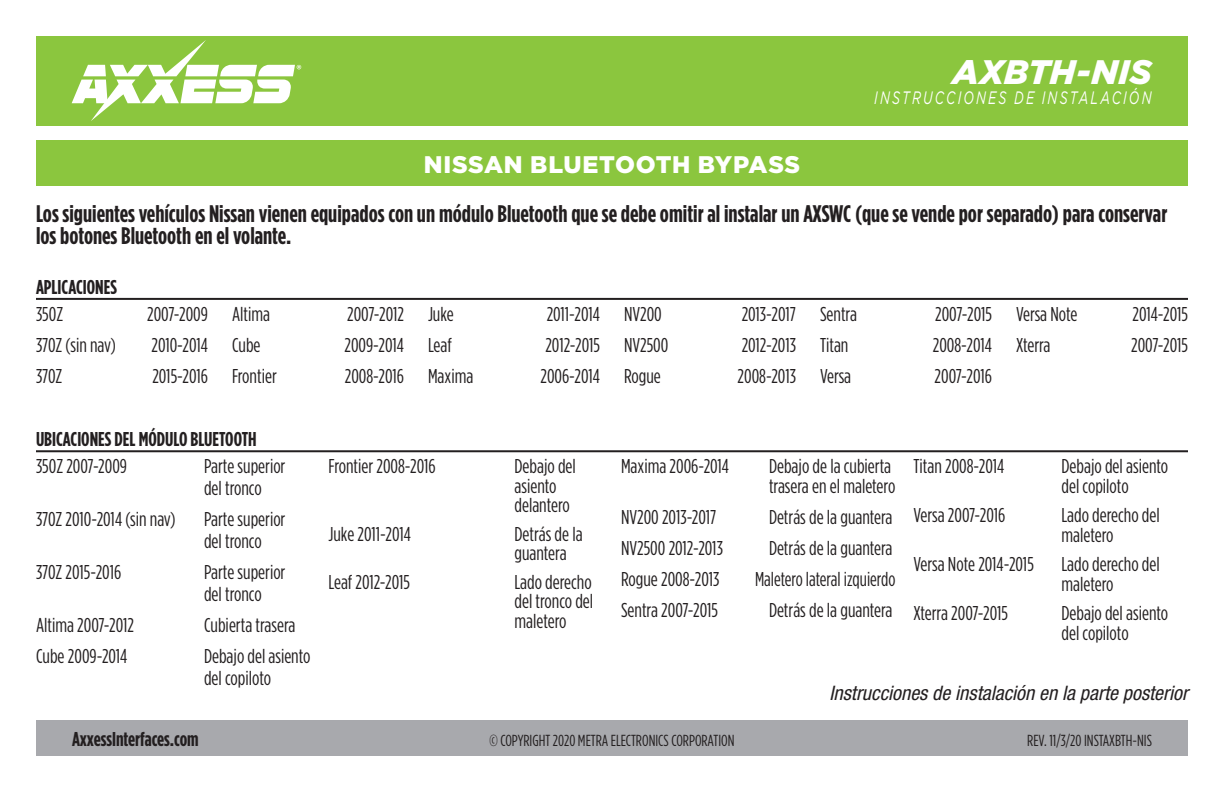
<style>
.page{position:relative;width:1224px;height:792px;background:#fff}
.page>*{position:absolute;margin:0;border:0;box-sizing:border-box;transform-origin:0 0}
.t1{font:italic 900 34px "Gotham";letter-spacing:.005em;color:#fff}
.t2{font:700 24px/22px "Gotham Condensed";color:#231f20}
.t3{font:900 24px "Gotham";letter-spacing:.025em;color:#fff}
.t4{font:20px/19.6px "Gotham Condensed";color:#231f20}
.t5{font:700 20px "Gotham Condensed";color:#231f20}
.t6{font:italic condensed 20px "Helvetica Neue";color:#231f20}
.t7{font:20px "Gotham Condensed";color:#231f20;scale:.96 1}
.t8{font:italic 18px "Gotham";letter-spacing:.17em;color:#fff;scale:.7 1}
.t9{font:16px "Gotham Condensed";color:#231f20}
</style>
<div class="page">
<div style="left:36px;top:720px;width:1152px;height:36px;background:#a8a9ad"></div>
<div style="left:36px;top:140px;width:1152px;height:45px;background:#8bc63e"></div>
<div style="left:36px;top:36px;width:1152px;height:90px;background:#8bc63e"></div>
<svg style="left:72px;top:40px;width:229px;height:81px"></svg>
<hr style="left:36px;top:298px;width:1152px;height:2px;background:#231f20">
<hr style="left:36px;top:450px;width:1152px;height:2px;background:#231f20">
<p class="t3" style="left:424px;top:150px;width:378px">NISSAN BLUETOOTH BYPASS</p>
<h1 class="t1" style="left:952px;top:53px;width:201px">AXBTH-NIS</h1>
<p class="t8" style="left:874px;top:88px;width:398px">INSTRUCCIONES DE INSTALACIÓN</p>
<p class="t2" style="left:36px;top:202px;width:1133px">Los siguientes vehículos Nissan vienen equipados con un módulo Bluetooth que se debe omitir al instalar un AXSWC (que se vende por separado) para conservar los botones Bluetooth en el volante.</p>
<p class="t5" style="left:36px;top:275px;width:82px">APLICACIONES</p>
<p class="t4" style="left:36px;top:304px;width:29px">350Z</p>
<p class="t4" style="left:147px;top:304px;width:62px">2007-2009</p>
<p class="t4" style="left:36px;top:335px;width:81px">370Z (sin nav)</p>
<p class="t4" style="left:152px;top:335px;width:58px">2010-2014</p>
<p class="t4" style="left:36px;top:366px;width:28px">370Z</p>
<p class="t4" style="left:152px;top:366px;width:57px">2015-2016</p>
<p class="t4" style="left:232px;top:304px;width:40px">Altima</p>
<p class="t4" style="left:347px;top:304px;width:58px">2007-2012</p>
<p class="t4" style="left:232px;top:335px;width:30px">Cube</p>
<p class="t4" style="left:345px;top:335px;width:61px">2009-2014</p>
<p class="t4" style="left:232px;top:366px;width:46px">Frontier</p>
<p class="t4" style="left:345px;top:366px;width:61px">2008-2016</p>
<p class="t5" style="left:36px;top:428px;width:222px">UBICACIONES DEL MÓDULO BLUETOOTH</p>
<p class="t4" style="left:428px;top:304px;width:27px">Juke</p>
<p class="t4" style="left:547px;top:304px;width:55px">2011-2014</p>
<p class="t4" style="left:428px;top:335px;width:25px">Leaf</p>
<p class="t4" style="left:545px;top:335px;width:56px">2012-2015</p>
<p class="t4" style="left:428px;top:366px;width:47px">Maxima</p>
<p class="t4" style="left:540px;top:366px;width:61px">2006-2014</p>
<p class="t4" style="left:36px;top:456px;width:93px">350Z 2007-2009</p>
<p class="t4" style="left:204px;top:455px;width:83px;line-height:22px">Parte superior del tronco</p>
<p class="t4" style="left:36px;top:509px;width:141px">370Z 2010-2014 (sin nav)</p>
<p class="t4" style="left:204px;top:508px;width:83px;line-height:22px">Parte superior del tronco</p>
<p class="t4" style="left:36px;top:562px;width:87px">370Z 2015-2016</p>
<p class="t4" style="left:204px;top:561px;width:83px;line-height:22px">Parte superior del tronco</p>
<p class="t4" style="left:36px;top:615px;width:100px">Altima 2007-2012</p>
<p class="t4" style="left:204px;top:615px;width:93px">Cubierta trasera</p>
<p class="t4" style="left:36px;top:646px;width:93px">Cube 2009-2014</p>
<p class="t4" style="left:204px;top:645px;width:108px;line-height:22px">Debajo del asiento del copiloto</p>
<p class="t4" style="left:329px;top:456px;width:109px">Frontier 2008-2016</p>
<p class="t4" style="left:515px;top:456px;width:63px">Debajo del asiento delantero</p>
<p class="t4" style="left:329px;top:524px;width:84px">Juke 2011-2014</p>
<p class="t4" style="left:515px;top:524px;width:70px">Detrás de la guantera</p>
<p class="t4" style="left:329px;top:572px;width:83px">Leaf 2012-2015</p>
<p class="t4" style="left:515px;top:572px;width:80px;text-align:justify">Lado derecho del tronco del maletero</p>
<p class="t4" style="left:624px;top:304px;width:39px">NV200</p>
<p class="t4" style="left:742px;top:304px;width:56px">2013-2017</p>
<p class="t4" style="left:624px;top:335px;width:46px">NV2500</p>
<p class="t4" style="left:742px;top:335px;width:56px">2012-2013</p>
<p class="t4" style="left:624px;top:366px;width:38px">Rogue</p>
<p class="t4" style="left:738px;top:366px;width:60px">2008-2013</p>
<p class="t4" style="left:820px;top:304px;width:38px">Sentra</p>
<p class="t4" style="left:935px;top:304px;width:58px">2007-2015</p>
<p class="t4" style="left:820px;top:335px;width:30px">Titan</p>
<p class="t4" style="left:933px;top:335px;width:61px">2008-2014</p>
<p class="t4" style="left:820px;top:366px;width:33px">Versa</p>
<p class="t4" style="left:935px;top:366px;width:59px">2007-2016</p>
<p class="t4" style="left:1016px;top:304px;width:63px">Versa Note</p>
<p class="t4" style="left:1132px;top:304px;width:57px">2014-2015</p>
<p class="t4" style="left:1016px;top:335px;width:36px">Xterra</p>
<p class="t4" style="left:1131px;top:335px;width:58px">2007-2015</p>
<p class="t4" style="left:621px;top:456px;width:110px">Maxima 2006-2014</p>
<p class="t4" style="left:769px;top:456px;width:128px">Debajo de la cubierta trasera en el maletero</p>
<p class="t4" style="left:621px;top:507px;width:97px">NV200 2013-2017</p>
<p class="t4" style="left:769px;top:507px;width:125px">Detrás de la guantera</p>
<p class="t4" style="left:621px;top:538px;width:103px">NV2500 2012-2013</p>
<p class="t4" style="left:769px;top:538px;width:125px">Detrás de la guantera</p>
<p class="t4" style="left:621px;top:569px;width:100px">Rogue 2008-2013</p>
<p class="t7" style="left:755px;top:569px;width:148px">Maletero lateral izquierdo</p>
<p class="t4" style="left:621px;top:600px;width:99px">Sentra 2007-2015</p>
<p class="t4" style="left:769px;top:600px;width:125px">Detrás de la guantera</p>
<p class="t4" style="left:914px;top:456px;width:92px">Titan 2008-2014</p>
<p class="t4" style="left:1062px;top:456px;width:108px">Debajo del asiento del copiloto</p>
<p class="t4" style="left:914px;top:505px;width:93px">Versa 2007-2016</p>
<p class="t4" style="left:1062px;top:505px;width:100px">Lado derecho del maletero</p>
<p class="t4" style="left:914px;top:554px;width:122px">Versa Note 2014-2015</p>
<p class="t4" style="left:1062px;top:554px;width:100px">Lado derecho del maletero</p>
<p class="t4" style="left:914px;top:603px;width:96px">Xterra 2007-2015</p>
<p class="t4" style="left:1062px;top:603px;width:108px">Debajo del asiento del copiloto</p>
<p class="t6" style="left:829px;top:682px;width:360px">Instrucciones de instalación en la parte posterior</p>
<p class="t5" style="left:72px;top:728px;width:128px">AxxessInterfaces.com</p>
<p class="t9" style="left:489px;top:732px;width:247px">© COPYRIGHT 2020 METRA ELECTRONICS CORPORATION</p>
<p class="t9" style="left:1027px;top:732px;width:126px">REV. 11/3/20 INSTAXBTH-NIS</p>
</div>
